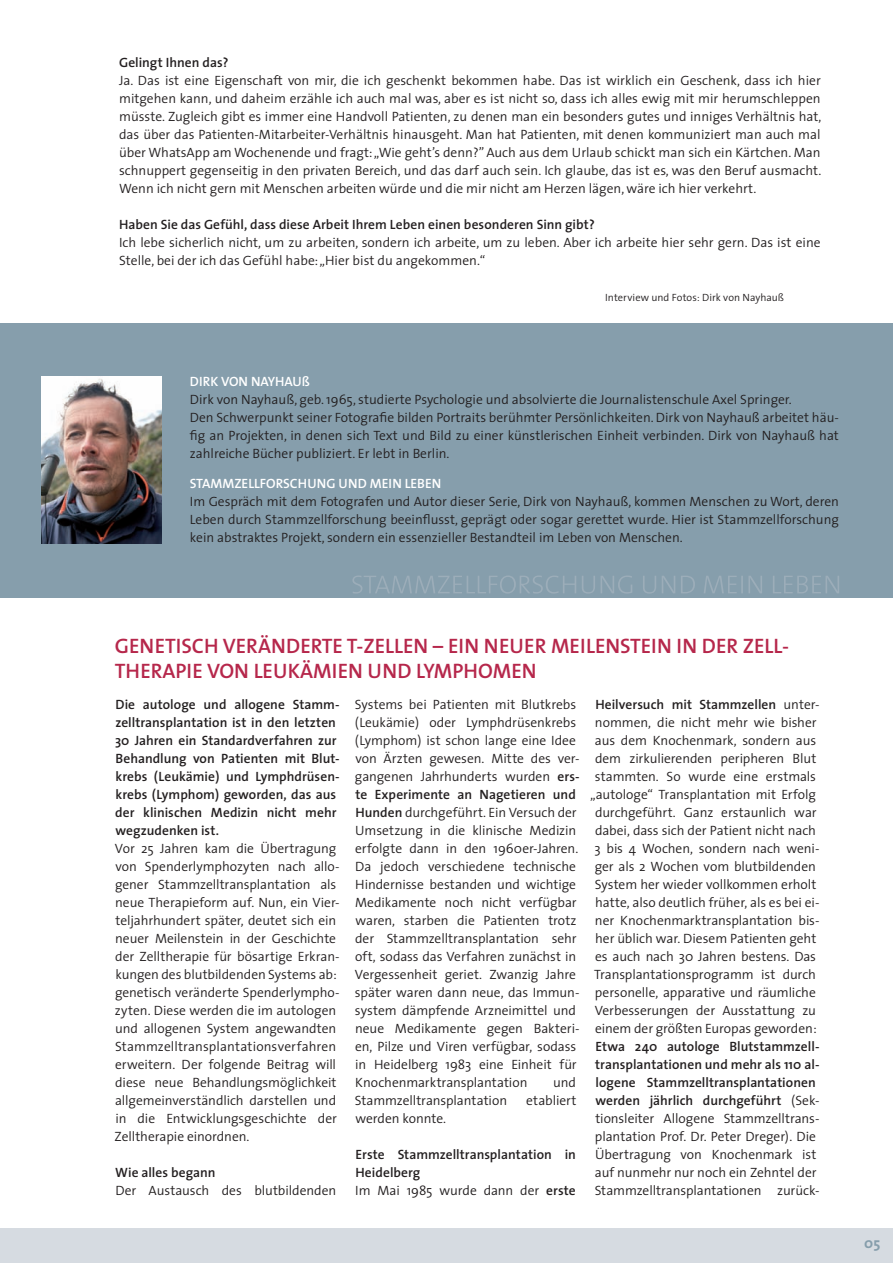
<style>
.page{position:relative;width:893px;height:1263px;background:#fff}
.page>*{position:absolute;margin:0;border:0;box-sizing:border-box;transform-origin:0 0}
.t1{font:600 21px/25.5px "The Sans";color:#b6274b}
.t2{font:700 15px "The Sans";color:#869eac}
.t3{font:300 13.5px/18px "The Sans";color:#231f20}
.t4{font:600 13.5px/18px "The Sans";color:#231f20}
.t5{font:600 13.5px "The Sans";color:#fff}
.t6{font:300 10.5px "The Sans";letter-spacing:.005em;color:#231f20}
.s1{font-weight:600}
.s2{font-weight:300}
</style>
<div class="page">
<div style="left:0;top:1229px;width:893px;height:34px;background:#d6dbe1"></div>
<div style="left:0;top:323px;width:893px;height:275px;background:#869eac"></div>
<img style="left:41px;top:377px;width:121px;height:166px">
<svg style="left:352px;top:576px;width:487px;height:18px"></svg>
<p class="t4" style="left:119px;top:53px;width:111px">Gelingt Ihnen das?</p>
<p class="t3" style="left:119px;top:71px;width:704px;text-align:justify">Ja. Das ist eine Eigenschaft von mir, die ich geschenkt bekommen habe. Das ist wirklich ein Geschenk, dass ich hier mitgehen kann, und daheim erzähle ich auch mal was, aber es ist nicht so, dass ich alles ewig mit mir herumschleppen müsste. Zugleich gibt es immer eine Handvoll Patienten, zu denen man ein besonders gutes und inniges Verhältnis hat, das über das Patienten-Mitarbeiter-Verhältnis hinausgeht. Man hat Patienten, mit denen kommuniziert man auch mal über WhatsApp am Wochenende und fragt: „Wie geht’s denn?” Auch aus dem Urlaub schickt man sich ein Kärtchen. Man schnuppert gegenseitig in den privaten Bereich, und das darf auch sein. Ich glaube, das ist es, was den Beruf ausmacht.<br>Wenn ich nicht gern mit Menschen arbeiten würde und die mir nicht am Herzen lägen, wäre ich hier verkehrt.</p>
<p class="t4" style="left:119px;top:215px;width:477px">Haben Sie das Gefühl, dass diese Arbeit Ihrem Leben einen besonderen Sinn gibt?</p>
<p class="t3" style="left:119px;top:233px;width:703px">Ich lebe sicherlich nicht, um zu arbeiten, sondern ich arbeite, um zu leben. Aber ich arbeite hier sehr gern. Das ist eine<br>Stelle, bei der ich das Gefühl habe: „Hier bist du angekommen.“</p>
<p class="t6" style="left:605px;top:289px;width:181px">Interview und Fotos: Dirk von Nayhauß</p>
<p class="t5" style="left:190px;top:370px;width:122px">DIRK VON NAYHAUß</p>
<p class="t3" style="left:190px;top:390px;width:651px">Dirk von Nayhauß, geb. 1965, studierte Psychologie und absolvierte die Journalistenschule Axel Springer.<br>Den Schwerpunkt seiner Fotografie bilden Portraits berühmter Persönlichkeiten. Dirk von Nayhauß arbeitet häu&shy;fig an Projekten, in denen sich Text und Bild zu einer künstlerischen Einheit verbinden. Dirk von Nayhauß hat zahlreiche Bücher publiziert. Er lebt in Berlin.</p>
<p class="t5" style="left:190px;top:472px;width:253px">STAMMZELLFORSCHUNG UND MEIN LEBEN</p>
<p class="t3" style="left:190px;top:492px;width:651px;text-align:justify">Im Gespräch mit dem Fotografen und Autor dieser Serie, Dirk von Nayhauß, kommen Menschen zu Wort, deren Leben durch Stammzellforschung beeinflusst, geprägt oder sogar gerettet wurde. Hier ist Stammzellforschung kein abstraktes Projekt, sondern ein essenzieller Bestandteil im Leben von Menschen.</p>
<h1 class="t1" style="left:115px;top:632px;width:676px">GENETISCH VERÄNDERTE T-ZELLEN – EIN NEUER MEILENSTEIN IN DER ZELL-<br>THERAPIE VON LEUKÄMIEN UND LYMPHOMEN</h1>
<p class="t4" style="left:115px;top:695px;width:226px">Die autologe und allogene Stamm&shy;zelltransplantation ist in den letzten 30 Jahren ein Standardverfahren zur Behandlung von Patienten mit Blut&shy;krebs (Leukämie) und Lymphdrüsen&shy;krebs (Lymphom) geworden, das aus der klinischen Medizin nicht mehr wegzudenken ist.</p>
<p class="t3" style="left:115px;top:839px;width:227px">Vor 25 Jahren kam die Übertragung von Spenderlymphozyten nach allo&shy;gener Stammzelltransplantation als neue Therapieform auf. Nun, ein Vier&shy;teljahrhundert später, deutet sich ein neuer Meilenstein in der Geschichte der Zelltherapie für bösartige Erkran&shy;kungen des blutbildenden Systems ab: genetisch veränderte Spenderlympho&shy;zyten. Diese werden die im autologen und allogenen System angewandten Stammzelltransplantationsverfahren erweitern. Der folgende Beitrag will diese neue Behandlungsmöglichkeit allgemeinverständlich darstellen und in die Entwicklungsgeschichte der Zelltherapie einordnen.</p>
<p class="t4" style="left:115px;top:1163px;width:102px">Wie alles begann</p>
<p class="t3" style="left:115px;top:1181px;width:222px">Der Austausch des blutbildenden</p>
<p class="t3" style="left:355px;top:695px;width:226px">Systems bei Patienten mit Blutkrebs (Leukämie) oder Lymphdrüsenkrebs (Lymphom) ist schon lange eine Idee von Ärzten gewesen. Mitte des ver&shy;gangenen Jahrhunderts wurden <span class="s1">ers&shy;te Experimente an Nagetieren und Hunden</span> durchgeführt. Ein Versuch der Umsetzung in die klinische Medizin erfolgte dann in den 1960er-Jahren.<br>Da jedoch verschiedene technische Hindernisse bestanden und wichtige Medikamente noch nicht verfügbar waren, starben die Patienten trotz der Stammzelltransplantation sehr oft, sodass das Verfahren zunächst in Vergessenheit geriet. Zwanzig Jahre später waren dann neue, das Immun&shy;system dämpfende Arzneimittel und neue Medikamente gegen Bakteri&shy;en, Pilze und Viren verfügbar, sodass in Heidelberg 1983 eine Einheit für Knochenmarktransplantation</p>
<p class="t3" style="left:553px;top:1073px;width:24px">und</p>
<p class="t3" style="left:355px;top:1091px;width:154px">Stammzelltransplantation</p>
<p class="t3" style="left:526px;top:1091px;width:52px">etabliert</p>
<p class="t3" style="left:355px;top:1109px;width:92px">werden konnte.</p>
<p class="t4" style="left:355px;top:1145px;width:222px">Erste Stammzelltransplantation in<br>Heidelberg<br><span class="s2">Im Mai 1985 wurde dann der</span> erste</p>
<p class="t3" style="left:590px;top:695px;width:231px;text-align:center"><span class="s1">Heilversuch mit Stammzellen</span> unter&shy;nommen, die nicht mehr wie bisher aus dem Knochenmark, sondern aus dem zirkulierenden peripheren Blut stammten. So wurde eine erstmals „autologe“ Transplantation mit Erfolg durchgeführt. Ganz erstaunlich war dabei, dass sich der Patient nicht nach 3 bis 4 Wochen, sondern nach weni&shy;ger als 2 Wochen vom blutbildenden System her wieder vollkommen erholt hatte, also deutlich früher, als es bei ei&shy;ner Knochenmarktransplantation bis&shy;her üblich war. Diesem Patienten geht es auch nach 30 Jahren bestens. Das Transplantationsprogramm ist durch personelle, apparative und räumliche Verbesserungen der Ausstattung zu einem der größten Europas geworden:</p>
<p class="t3" style="left:595px;top:1037px;width:226px"><span class="s1">Etwa 240 autologe Blutstammzell&shy;transplantationen und mehr als 110 al&shy;logene Stammzelltransplantationen werden jährlich durchgeführt</span> (Sek&shy;tionsleiter Allogene Stammzelltrans&shy;plantation Prof. Dr. Peter Dreger). Die Übertragung von Knochenmark ist auf nunmehr nur noch ein Zehntel der Stammzelltransplantationen zurück-</p>
<p class="t2" style="left:864px;top:1231px;width:18px">05</p>
</div>
